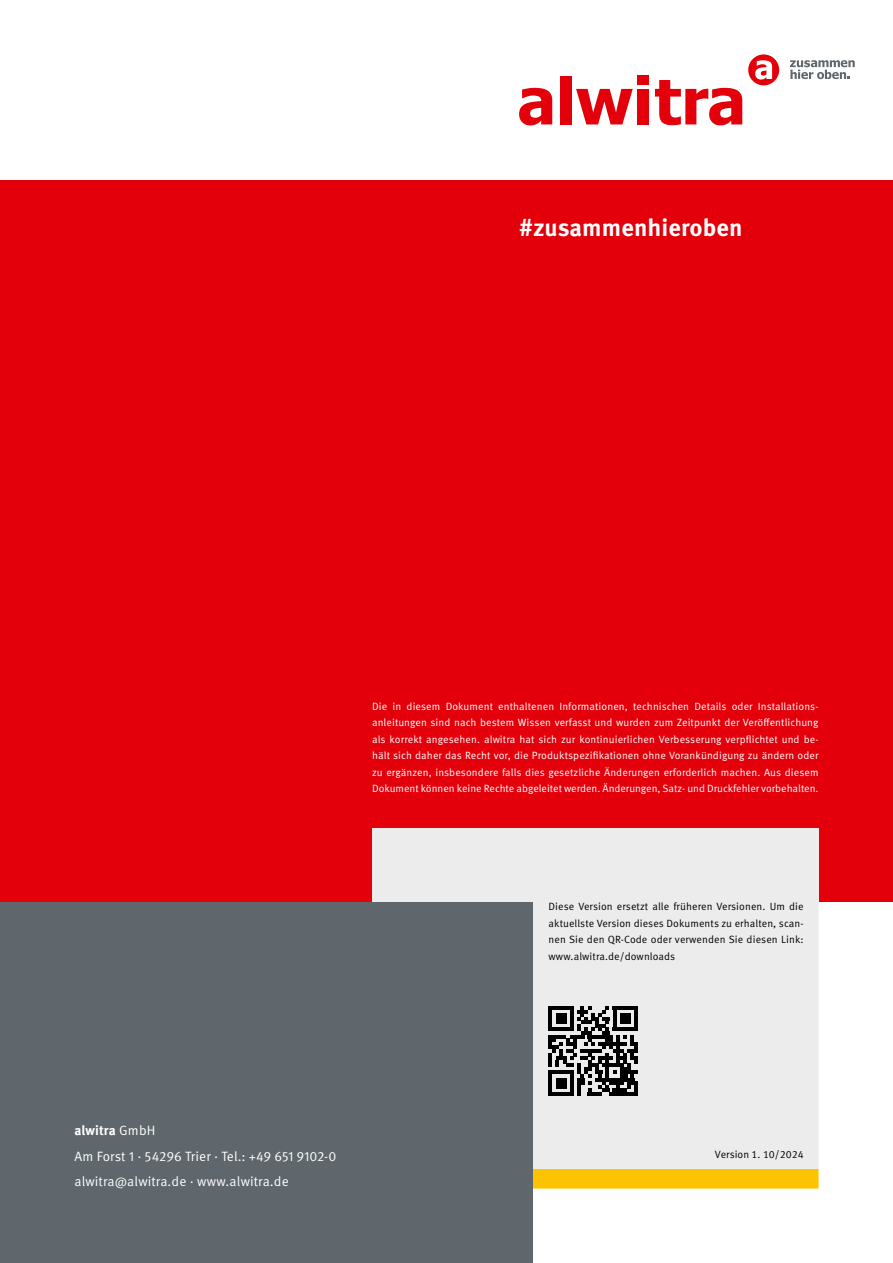
<style>
.page{position:relative;width:893px;height:1263px;background:#fff}
.page>*{position:absolute;margin:0;border:0;box-sizing:border-box;transform-origin:0 0}
.t1{font:700 24.3px "Meta Pro";letter-spacing:.005em;color:#fff}
.t2{font:13.5px/25.5px "Meta Pro";letter-spacing:.01em;color:#fff}
.t3{font:10.5px/16.5px "Meta Pro";color:#fff;text-align:justify}
.t4{font:10.5px/16.5px "Meta Pro";letter-spacing:.01em;color:#000;text-align:justify}
.s1{font-weight:700}
</style>
<div class="page">
<div style="left:0;top:180px;width:893px;height:722px;background:#e3000b"></div>
<div style="left:372px;top:828px;width:447px;height:360px;background:#ececec"></div>
<svg style="left:532px;top:902px;width:287px;height:361px"></svg>
<div style="left:0;top:902px;width:532px;height:361px;background:#5f676c"></div>
<svg style="left:519px;top:88px;width:33px;height:37px"></svg>
<div style="left:560px;top:76px;width:11px;height:48px;background:#e3000b"></div>
<svg style="left:576px;top:89px;width:57px;height:35px"></svg>
<div style="left:637px;top:76px;width:11px;height:9px;background:#e3000b"></div>
<div style="left:637px;top:89px;width:11px;height:35px;background:#e3000b"></div>
<svg style="left:655px;top:80px;width:87px;height:45px"></svg>
<svg style="left:790px;top:60px;width:65px;height:19px"></svg>
<div style="left:748px;top:54px;width:31px;height:31px;background:#e3000b;border-radius:50%"></div>
<svg style="left:755px;top:60px;width:17px;height:20px"></svg>
<svg style="left:549px;top:1006px;width:89px;height:89px"></svg>
<hr style="left:588px;top:1092px;width:14px;height:3px;background:#000">
<hr style="left:609px;top:1092px;width:29px;height:3px;background:#000">
<h1 class="t1" style="left:519px;top:212px;width:225px">#zusammenhieroben</h1>
<p class="t3" style="left:372px;top:698px;width:448px">Die in diesem Dokument enthaltenen Informationen, technischen Details oder Installations&shy;anleitungen sind nach bestem Wissen verfasst und wurden zum Zeitpunkt der Veröffentlichung als korrekt angesehen. alwitra hat sich zur kontinuierlichen Verbesserung verpflichtet und be&shy;hält sich daher das Recht vor, die Produktspezifikationen ohne Vorankündigung zu ändern oder zu ergänzen, insbesondere falls dies gesetzliche Änderungen erforderlich machen. Aus diesem Dokument können keine Rechte abgeleitet werden. Änderungen, Satz- und Druckfehler vorbehalten.</p>
<p class="t4" style="left:549px;top:898px;width:257px">Diese Version ersetzt alle früheren Versionen. Um die aktuellste Version dieses Dokuments zu erhalten, scan&shy;nen Sie den QR-Code oder verwenden Sie diesen Link: www.alwitra.de/downloads</p>
<p class="t2" style="left:74px;top:1118px;width:263px"><span class="s1">alwitra</span> GmbH<br>Am Forst 1 · 54296 Trier · Tel.: +49 651 9102-0 alwitra@alwitra.de · www.alwitra.de</p>
<p class="t4" style="left:715px;top:1147px;width:90px">Version 1. 10/2024</p>
</div>
